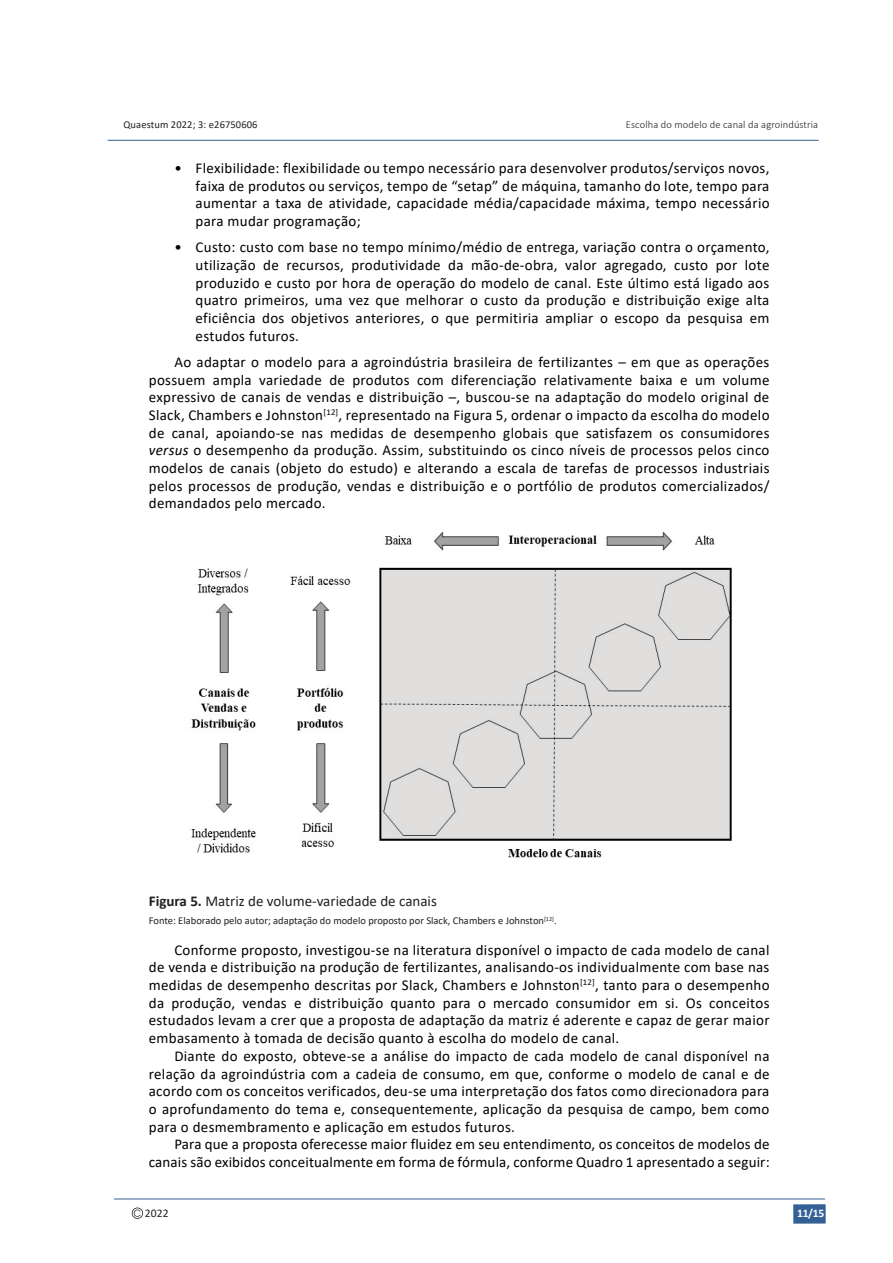
<style>
.page{position:relative;width:893px;height:1263px;background:#fff}
.page>*{position:absolute;margin:0;border:0;box-sizing:border-box;transform-origin:0 0}
.t1{font:15px/17.7px "Calibri";letter-spacing:.02em;color:#000001;text-align:justify}
.t2{font:15px "Calibri";color:#231f20}
.t3{font:11.7px "Calibri";color:#231f20}
.t4{font:700 11.55px "Calibri";color:#fff}
.t5{font:10.5px "Calibri";color:#231f20}
.t6{font:300 10.5px "Calibri";letter-spacing:.01em;color:#231f20}
.s1{font-style:italic}
.s2{font-weight:700}
</style>
<div class="page">
<hr style="left:108px;top:140px;width:711px;height:1px;background:#356095">
<div style="left:793px;top:1204px;width:33px;height:20px;background:#356095"></div>
<svg style="left:132px;top:1207px;width:11px;height:12px"></svg>
<hr style="left:114px;top:1199px;width:711px;height:1px;background:#356095">
<img style="left:191px;top:531px;width:541px;height:327px">
<p class="t5" style="left:123px;top:117px;width:136px">Quaestum 2022; 3: e26750606</p>
<p class="t6" style="left:626px;top:118px;width:194px">Escolha do modelo de canal da agroindústria</p>
<p class="t1" style="left:196px;top:159px;width:575px;text-indent:-21px">• Flexibilidade: flexibilidade ou tempo necessário para desenvolver produtos/serviços novos, faixa de produtos ou serviços, tempo de “setap” de máquina, tamanho do lote, tempo para aumentar a taxa de atividade, capacidade média/capacidade máxima, tempo necessário para mudar programação;</p>
<p class="t1" style="left:196px;top:238px;width:576px;text-indent:-21px">• Custo: custo com base no tempo mínimo/médio de entrega, variação contra o orçamento, utilização de recursos, produtividade da mão-de-obra, valor agregado, custo por lote produzido e custo por hora de operação do modelo de canal. Este último está ligado aos quatro primeiros, uma vez que melhorar o custo da produção e distribuição exige alta eficiência dos objetivos anteriores, o que permitiria ampliar o escopo da pesquisa em estudos futuros.</p>
<p class="t1" style="left:149px;top:353px;width:622px;text-indent:26px">Ao adaptar o modelo para a agroindústria brasileira de fertilizantes – em que as operações possuem ampla variedade de produtos com diferenciação relativamente baixa e um volume expressivo de canais de vendas e distribuição –, buscou-se na adaptação do modelo original de Slack, Chambers e Johnston<sup>[12]</sup>, representado na Figura 5, ordenar o impacto da escolha do modelo de canal, apoiando-se nas medidas de desempenho globais que satisfazem os consumidores <span class="s1">versus</span> o desempenho da produção. Assim, substituindo os cinco níveis de processos pelos cinco modelos de canais (objeto do estudo) e alterando a escala de tarefas de processos industriais pelos processos de produção, vendas e distribuição e o portfólio de produtos comercializados/ demandados pelo mercado.</p>
<p class="t2" style="left:149px;top:891px;width:290px"><span class="s2">Figura 5.</span> Matriz de volume-variedade de canais</p>
<p class="t5" style="left:149px;top:913px;width:409px">Fonte: Elaborado pelo autor; adaptação do modelo proposto por Slack, Chambers e Johnston<sup>[12]</sup>.</p>
<p class="t1" style="left:149px;top:940px;width:622px;text-indent:26px">Conforme proposto, investigou-se na literatura disponível o impacto de cada modelo de canal de venda e distribuição na produção de fertilizantes, analisando-os individualmente com base nas medidas de desempenho descritas por Slack, Chambers e Johnston<sup>[12]</sup>, tanto para o desempenho da produção, vendas e distribuição quanto para o mercado consumidor em si. Os conceitos estudados levam a crer que a proposta de adaptação da matriz é aderente e capaz de gerar maior embasamento à tomada de decisão quanto à escolha do modelo de canal.</p>
<p class="t1" style="left:149px;top:1046px;width:622px;text-indent:26px">Diante do exposto, obteve-se a análise do impacto de cada modelo de canal disponível na relação da agroindústria com a cadeia de consumo, em que, conforme o modelo de canal e de acordo com os conceitos verificados, deu-se uma interpretação dos fatos como direcionadora para o aprofundamento do tema e, consequentemente, aplicação da pesquisa de campo, bem como para o desmembramento e aplicação em estudos futuros.</p>
<p class="t1" style="left:149px;top:1135px;width:622px;text-align:right">Para que a proposta oferecesse maior fluidez em seu entendimento, os conceitos de modelos de canais são exibidos conceitualmente em forma de fórmula, conforme Quadro 1 apresentado a seguir:</p>
<p class="t3" style="left:145px;top:1205px;width:25px">2022</p>
<p class="t4" style="left:797px;top:1205px;width:29px">11/15</p>
</div>
